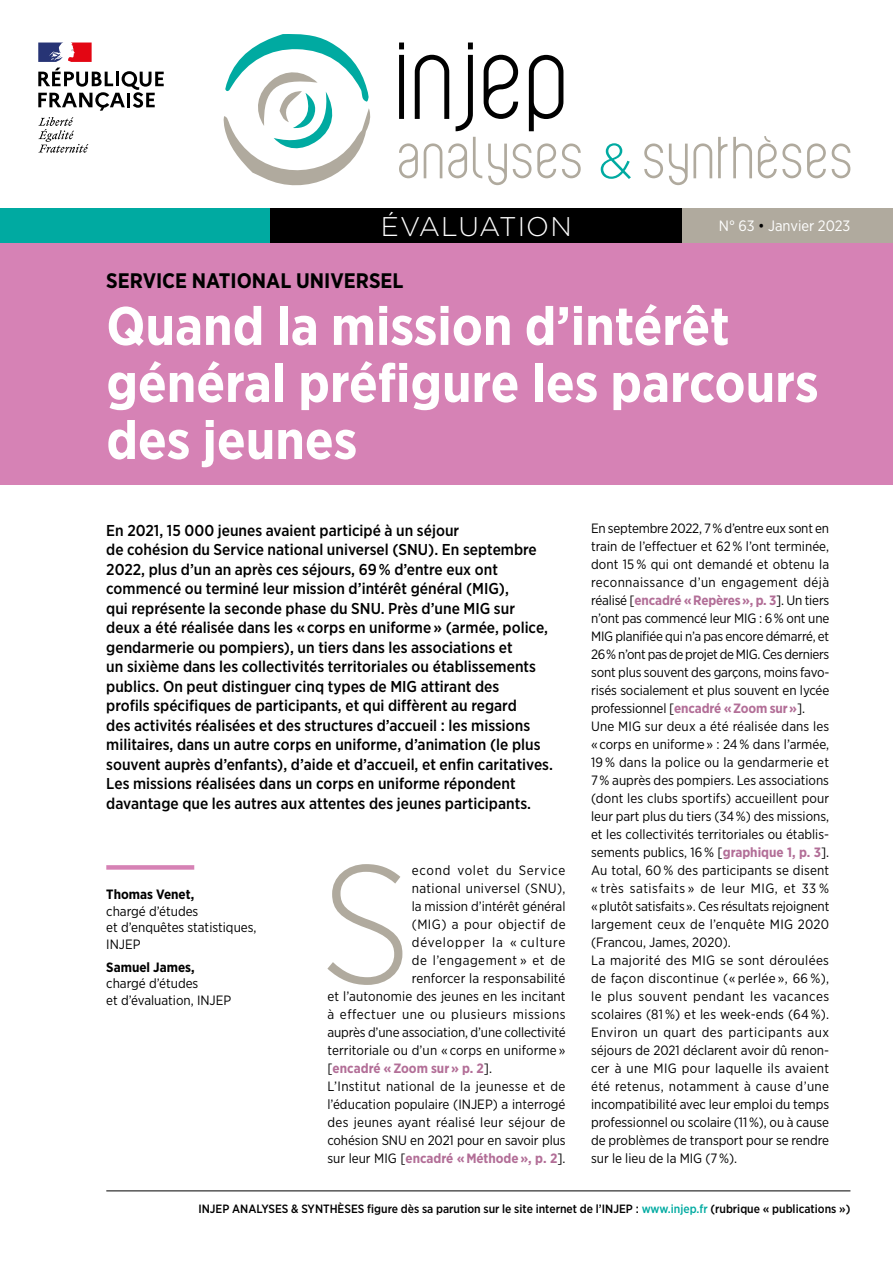
<style>
.page{position:relative;width:893px;height:1263px;background:#fff}
.page>*{position:absolute;margin:0;border:0;box-sizing:border-box;transform-origin:0 0}
.t1{font:300 167.85px "Gotham Narrow";color:#b0aa9e}
.t2{font:700 54px/57px "Gotham Narrow";color:#fff}
.t3{font:300 27px "Gotham";letter-spacing:.04em;color:#fff}
.t4{font:700 21px "Gotham Narrow";color:#000}
.t5{font:500 15.75px/19.5px "Gotham Narrow";color:#000}
.t6{font:15px "Gotham Narrow";color:#fff}
.t7{font:13.5px/18px "Gotham Narrow";color:#000}
.t8{font:13.5px "Gotham Narrow";letter-spacing:.025em;color:#000}
.t9{font:700 13.5px "Gotham Narrow";letter-spacing:-.005em;color:#b26e97}
.t10{font:13.5px "Gotham Narrow";letter-spacing:.04em;color:#000}
.t11{font:700 13.5px "Gotham Narrow";color:#000}
.t12{font:13.5px "Gotham Narrow";letter-spacing:.035em;color:#000}
.t13{font:13.5px "Gotham Narrow";letter-spacing:.06em;color:#000}
.t14{font:13.5px "Gotham Narrow";letter-spacing:.055em;color:#000}
.t15{font:500 12px "Gotham Narrow";color:#000}
.s1{color:#000}
.s2{font-weight:400;color:#000}
.s3{font-weight:700;color:#b26e97}
.s4{color:#00aaa1}
</style>
<div class="page">
<div style="left:0;top:242px;width:893px;height:243px;background:#d682b5"></div>
<div style="left:270px;top:208px;width:412px;height:34px;background:#000"></div>
<div style="left:682px;top:208px;width:211px;height:34px;background:#b0aa9e"></div>
<svg style="left:38px;top:68px;width:126px;height:43px"></svg>
<svg style="left:38px;top:117px;width:50px;height:36px"></svg>
<svg style="left:38px;top:43px;width:54px;height:19px"></svg>
<svg style="left:223px;top:34px;width:148px;height:152px"></svg>
<svg style="left:399px;top:43px;width:5px;height:76px"></svg>
<svg style="left:415px;top:55px;width:34px;height:64px"></svg>
<svg style="left:456px;top:43px;width:17px;height:88px"></svg>
<svg style="left:484px;top:55px;width:34px;height:64px"></svg>
<svg style="left:529px;top:55px;width:34px;height:76px"></svg>
<svg style="left:644px;top:136px;width:206px;height:49px"></svg>
<svg style="left:601px;top:143px;width:30px;height:36px"></svg>
<svg style="left:399px;top:137px;width:182px;height:48px"></svg>
<div style="left:0;top:208px;width:270px;height:34px;background:#00aaa1"></div>
<hr style="left:106px;top:1190px;width:744px;height:1px;background:#000">
<div style="left:106px;top:865px;width:88px;height:5px;background:#d682b5"></div>
<h3 class="t3" style="left:381px;top:212px;width:192px">ÉVALUATION</h3>
<p class="t6" style="left:719px;top:216px;width:133px">N° 63 <span class="s1">•</span> Janvier 2023</p>
<h3 class="t4" style="left:106px;top:267px;width:299px">SERVICE NATIONAL UNIVERSEL</h3>
<h2 class="t2" style="left:106px;top:297px;width:714px">Quand la mission d’intérêt général préfigure les parcours des jeunes</h2>
<p class="t5" style="left:106px;top:520px;width:448px">En 2021, 15 000 jeunes avaient participé à un séjour<br>de cohésion du Service national universel (SNU). En septembre 2022, plus d’un an après ces séjours, 69 % d’entre eux ont commencé ou terminé leur mission d’intérêt général (MIG),<br>qui représente la seconde phase du SNU. Près d’une MIG sur<br>deux a été réalisée dans les « corps en uniforme » (armée, police, gendarmerie ou pompiers), un tiers dans les associations et<br>un sixième dans les collectivités territoriales ou établissements publics. On peut distinguer cinq types de MIG attirant des<br>profils spécifiques de participants, et qui diffèrent au regard<br>des activités réalisées et des structures d’accueil : les missions militaires, dans un autre corps en uniforme, d’animation (le plus souvent auprès d’enfants), d’aide et d’accueil, et enfin caritatives.<br>Les missions réalisées dans un corps en uniforme répondent davantage que les autres aux attentes des jeunes participants.</p>
<p class="t11" style="left:106px;top:886px;width:89px">Thomas Venet,</p>
<p class="t7" style="left:106px;top:903px;width:152px;line-height:16.5px">chargé d’études<br>et d’enquêtes statistiques,<br>INJEP</p>
<p class="t11" style="left:106px;top:958px;width:90px">Samuel James,</p>
<p class="t7" style="left:106px;top:975px;width:126px;line-height:16.5px">chargé d’études<br>et d’évaluation, INJEP</p>
<h1 class="t1" style="left:320px;top:821px;width:93px">S</h1>
<p class="t14" style="left:412px;top:862px;width:155px">econd volet du Service</p>
<p class="t8" style="left:412px;top:880px;width:155px">national universel (SNU),</p>
<p class="t7" style="left:412px;top:897px;width:155px">la mission d’intérêt général</p>
<p class="t12" style="left:412px;top:916px;width:155px">(MIG) a pour objectif de</p>
<p class="t13" style="left:412px;top:934px;width:155px">développer la « culture</p>
<p class="t10" style="left:412px;top:952px;width:155px">de l’engagement » et de</p>
<p class="t7" style="left:412px;top:969px;width:155px">renforcer la responsabilité</p>
<p class="t7" style="left:327px;top:987px;width:240px">et l’autonomie des jeunes en les incitant</p>
<p class="t10" style="left:327px;top:1006px;width:240px">à effectuer une ou plusieurs missions</p>
<p class="t7" style="left:327px;top:1023px;width:240px">auprès d’une association, d’une collectivité</p>
<p class="t7" style="left:327px;top:1041px;width:239px">territoriale ou d’un « corps en uniforme »</p>
<p class="t9" style="left:327px;top:1060px;width:166px"><span class="s2">[</span>encadré « Zoom sur » p. 2<span class="s2">].</span></p>
<p class="t8" style="left:327px;top:1078px;width:240px">L’Institut national de la jeunesse et de</p>
<p class="t7" style="left:327px;top:1095px;width:240px">l’éducation populaire (INJEP) a interrogé</p>
<p class="t8" style="left:327px;top:1114px;width:240px">des jeunes ayant réalisé leur séjour de</p>
<p class="t7" style="left:327px;top:1131px;width:240px">cohésion SNU en 2021 pour en savoir plus</p>
<p class="t9" style="left:327px;top:1150px;width:240px"><span class="s2">sur leur MIG [</span>encadré « Méthode », p. 2<span class="s2">].</span></p>
<p class="t7" style="left:591px;top:519px;width:240px">En septembre 2022, 7 % d’entre eux sont en train de l’effectuer et 62 % l’ont terminée, dont 15 % qui ont demandé et obtenu la reconnaissance d’un engagement déjà réalisé [<span class="s3">encadré « Repères », p. 3</span>]. Un tiers n’ont pas commencé leur MIG : 6 % ont une MIG planifiée qui n’a pas encore démarré, et 26 % n’ont pas de projet de MIG. Ces derniers sont plus souvent des garçons, moins favo&shy;risés socialement et plus souvent en lycée professionnel [<span class="s3">encadré « Zoom sur »</span>].<br>Une MIG sur deux a été réalisée dans les « corps en uniforme » : 24 % dans l’armée, 19 % dans la police ou la gendarmerie et 7 % auprès des pompiers. Les associations (dont les clubs sportifs) accueillent pour leur part plus du tiers (34 %) des missions, et les collectivités territoriales ou établis&shy;sements publics, 16 % [<span class="s3">graphique 1, p. 3</span>].<br>Au total, 60 % des participants se disent « très satisfaits » de leur MIG, et 33 % « plutôt satisfaits ». Ces résultats rejoignent largement ceux de l’enquête MIG 2020 (Francou, James, 2020).<br>La majorité des MIG se sont déroulées de façon discontinue (« perlée », 66 %), le plus souvent pendant les vacances scolaires (81 %) et les week-ends (64 %).<br>Environ un quart des participants aux séjours de 2021 déclarent avoir dû renon&shy;cer à une MIG pour laquelle ils avaient été retenus, notamment à cause d’une incompatibilité avec leur emploi du temps professionnel ou scolaire (11 %), ou à cause de problèmes de transport pour se rendre sur le lieu de la MIG (7 %).</p>
<p class="t15" style="left:198px;top:1201px;width:654px">INJEP ANALYSES &amp; SYNTHÈSES figure dès sa parution sur le site internet de l’INJEP : <span class="s4">www.injep.fr</span> (rubrique « publications »)</p>
</div>
